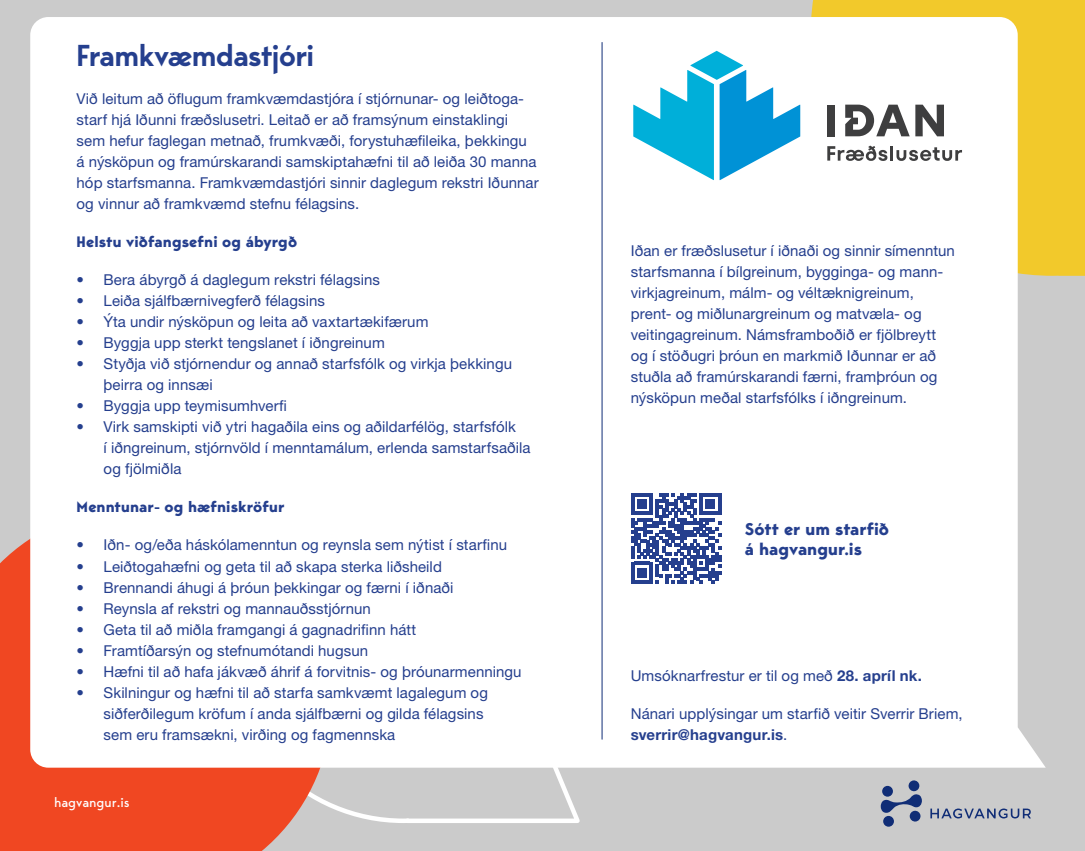
<style>
.page{position:relative;width:1085px;height:851px;background:#fff}
.page>*{position:absolute;margin:0;border:0;box-sizing:border-box;transform-origin:0 0}
.t1{font:600 30px "Bergen Sans";letter-spacing:-.02em;color:#253f8e}
.t2{font:700 16.8px/20.1px "Bergen Sans";color:#253f8e}
.t3{font:15px/21px "Helvetica Neue LT Pro";letter-spacing:.005em;color:#253f8e}
.t4{font:700 15px "Bergen Sans";letter-spacing:.005em;color:#253f8e}
.t5{font:13.5px "Bergen Sans";letter-spacing:-.01em;color:#fff}
.s1{font-weight:700}
</style>
<div class="page">
<div style="left:0;top:0;width:1084px;height:850px;background:#cbcbcb"></div>
<svg style="left:332px;top:767px;width:254px;height:56px"></svg>
<svg style="left:0;top:539px;width:332px;height:311px;background:#ec5432"></svg>
<div style="left:811px;top:0;width:273px;height:276px;background:#f2c92b"></div>
<div style="left:30px;top:17px;width:1015px;height:750px;background:#fff"></div>
<svg style="left:930px;top:808px;width:100px;height:10px"></svg>
<svg style="left:880px;top:780px;width:42px;height:46px"></svg>
<hr style="left:601px;top:42px;width:1px;height:697px;background:#102d76">
<svg style="left:631px;top:493px;width:90px;height:90px;background:#7283b6"></svg>
<svg style="left:633px;top:51px;width:167px;height:129px;background:#7bceea"></svg>
<div style="left:827px;top:105px;width:8px;height:31px;background:#3e3e3f"></div>
<svg style="left:915px;top:105px;width:28px;height:31px"></svg>
<svg style="left:845px;top:105px;width:64px;height:31px;background:#929292"></svg>
<svg style="left:827px;top:145px;width:60px;height:16px"></svg>
<hr style="left:890px;top:146px;width:3px;height:15px;background:#3e3e3f">
<svg style="left:896px;top:147px;width:65px;height:14px"></svg>
<h1 class="t1" style="left:77px;top:35px;width:239px">Framkvæmdastjóri</h1>
<p class="t3" style="left:77px;top:88px;width:463px">Við leitum að öflugum framkvæmdastjóra í stjórnunar- og leiðtoga&shy;starf hjá Iðunni fræðslusetri. Leitað er að framsýnum einstaklingi sem hefur faglegan metnað, frumkvæði, forystuhæfileika, þekkingu<br>á nýsköpun og framúrskarandi samskiptahæfni til að leiða 30 manna hóp starfsmanna. Framkvæmdastjóri sinnir daglegum rekstri Iðunnar og vinnur að framkvæmd stefnu félagsins.</p>
<p class="t4" style="left:77px;top:232px;width:222px">Helstu viðfangsefni og ábyrgð</p>
<p class="t3" style="left:77px;top:269px;width:305px">• Bera ábyrgð á daglegum rekstri félagsins</p>
<p class="t3" style="left:77px;top:290px;width:250px">• Leiða sjálfbærnivegferð félagsins</p>
<p class="t3" style="left:77px;top:311px;width:353px">• Ýta undir nýsköpun og leita að vaxtartækifærum</p>
<p class="t3" style="left:77px;top:332px;width:310px">• Byggja upp sterkt tengslanet í iðngreinum</p>
<p class="t3" style="left:104px;top:353px;width:410px;text-indent:-27px">• Styðja við stjórnendur og annað starfsfólk og virkja þekkingu þeirra og innsæi</p>
<p class="t3" style="left:77px;top:395px;width:212px">• Byggja upp teymisumhverfi</p>
<p class="t3" style="left:104px;top:416px;width:428px;text-indent:-27px">• Virk samskipti við ytri hagaðila eins og aðildarfélög, starfsfólk<br>í iðngreinum, stjórnvöld í menntamálum, erlenda samstarfsaðila og fjölmiðla</p>
<p class="t4" style="left:77px;top:497px;width:209px">Menntunar- og hæfniskröfur</p>
<p class="t3" style="left:77px;top:534px;width:432px">• Iðn- og/eða háskólamenntun og reynsla sem nýtist í starfinu</p>
<p class="t3" style="left:77px;top:555px;width:367px">• Leiðtogahæfni og geta til að skapa sterka liðsheild</p>
<p class="t3" style="left:77px;top:576px;width:378px">• Brennandi áhugi á þróun þekkingar og færni í iðnaði</p>
<p class="t3" style="left:77px;top:597px;width:296px">• Reynsla af rekstri og mannauðsstjórnun</p>
<p class="t3" style="left:77px;top:618px;width:341px">• Geta til að miðla framgangi á gagnadrifinn hátt</p>
<p class="t3" style="left:77px;top:639px;width:293px">• Framtíðarsýn og stefnumótandi hugsun</p>
<p class="t3" style="left:77px;top:660px;width:446px">• Hæfni til að hafa jákvæð áhrif á forvitnis- og þróunarmenningu</p>
<p class="t3" style="left:104px;top:681px;width:386px;text-indent:-27px">• Skilningur og hæfni til að starfa samkvæmt lagalegum og siðferðilegum kröfum í anda sjálfbærni og gilda félagsins sem eru framsækni, virðing og fagmennska</p>
<p class="t5" style="left:54px;top:793px;width:77px">hagvangur.is</p>
<p class="t3" style="left:630px;top:240px;width:325px">Iðan er fræðslusetur í iðnaði og sinnir símenntun starfsmanna í bílgreinum, bygginga- og mann&shy;virkjagreinum, málm- og véltæknigreinum, prent- og miðlunargreinum og matvæla- og veitingagreinum. Námsframboðið er fjölbreytt og í stöðugri þróun en markmið Iðunnar er að stuðla að framúrskarandi færni, framþróun og nýsköpun meðal starfsfólks í iðngreinum.</p>
<p class="t2" style="left:744px;top:518px;width:146px">Sótt er um starfið á hagvangur.is</p>
<p class="t3" style="left:630px;top:664px;width:292px">Umsóknarfrestur er til og með <span class="s1">28. apríl nk.</span></p>
<p class="t3" style="left:630px;top:702px;width:333px">Nánari upplýsingar um starfið veitir Sverrir Briem, <span class="s1">sverrir@hagvangur.is</span>.</p>
</div>
